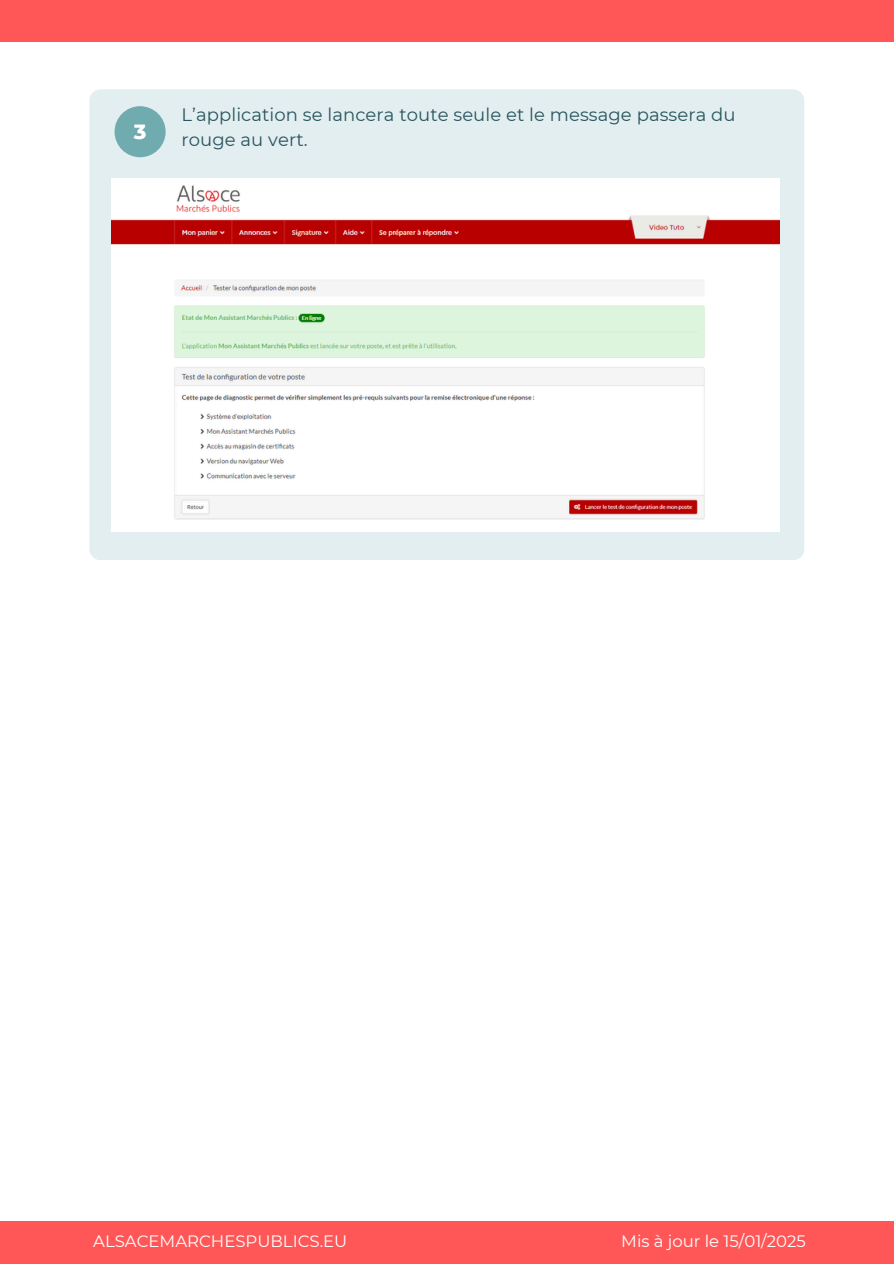
<style>
.page{position:relative;width:894px;height:1264px;background:#fff}
.page>*{position:absolute;margin:0;border:0;box-sizing:border-box;transform-origin:0 0}
.t1{font:800 21px "Montserrat";color:#fff}
.t2{font:18px/24.8px "Montserrat";letter-spacing:.005em;color:#2a555e}
.t3{font:16.5px "Montserrat";color:#fff}
</style>
<div class="page">
<div style="left:0;top:0;width:893px;height:42px;background:#ff5757"></div>
<div style="left:0;top:1221px;width:893px;height:42px;background:#ff5757"></div>
<div style="left:89px;top:89px;width:715px;height:471px;background:#e2eeef;border-radius:11px"></div>
<img style="left:111px;top:179px;width:668px;height:352px">
<div style="left:114px;top:106px;width:51px;height:51px;background:#70abaf;border-radius:50%"></div>
<p class="t1" style="left:134px;top:118px;width:14px">3</p>
<h1 class="t2" style="left:181px;top:102px;width:555px">L’application se lancera toute seule et le message passera du rouge au vert.</h1>
<p class="t3" style="left:93px;top:1231px;width:255px">ALSACEMARCHESPUBLICS.EU</p>
<p class="t3" style="left:621px;top:1231px;width:186px">Mis à jour le 15/01/2025</p>
</div>
